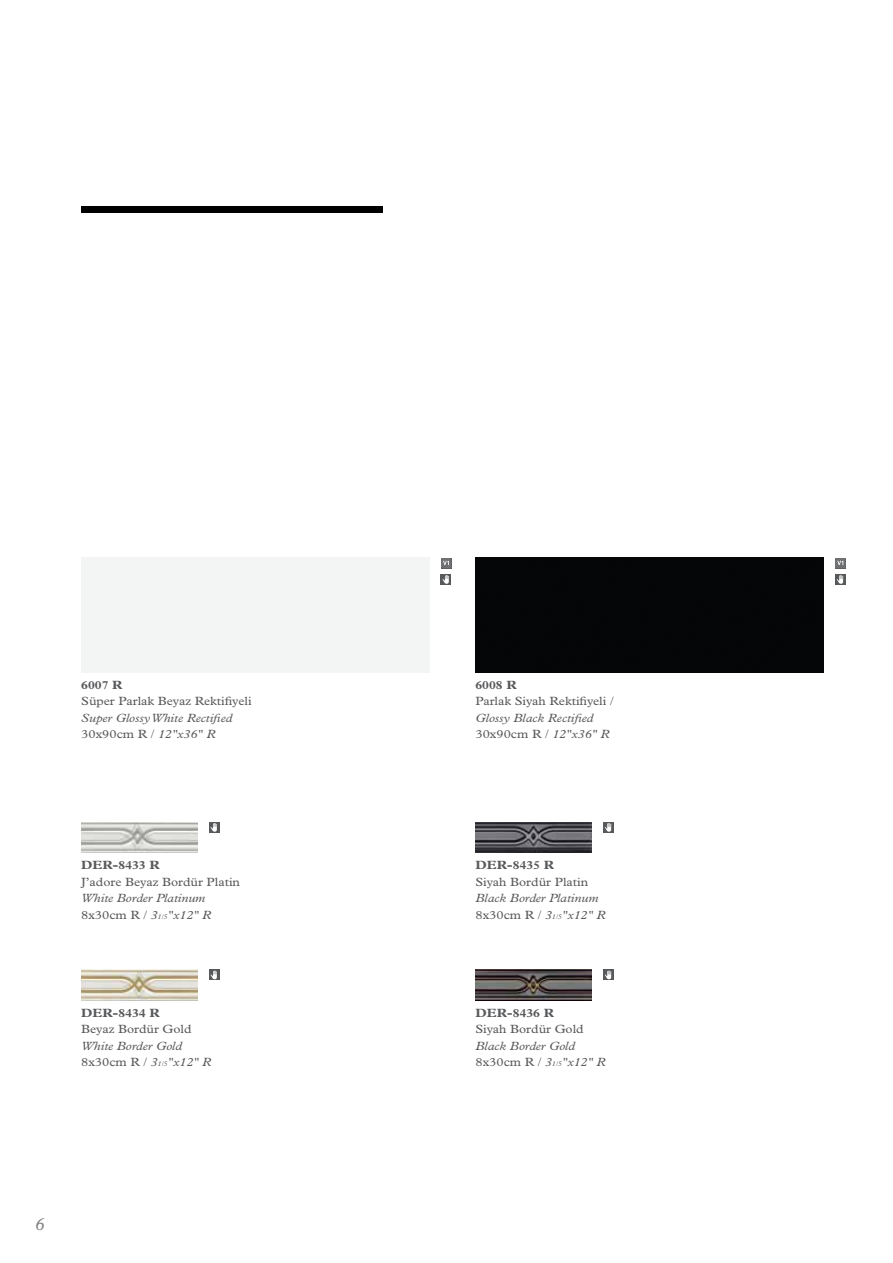
<style>
.page{position:relative;width:893px;height:1263px;background:#fff}
.page>*{position:absolute;margin:0;border:0;box-sizing:border-box;transform-origin:0 0}
.t1{font:italic 18px "Plantin MT Pro";color:#808285}
.t2{font:italic 12px/16.4px "Plantin MT Pro";color:#58595b;scale:1.09 1}
.t3{font:12px "Plantin MT Pro";color:#58595b;scale:1.09 1}
.t4{font:700 12px "Plantin MT Pro";color:#58595b;scale:1.09 1}
.s1{font-style:normal}
.s2{font-size:6.9px}
</style>
<div class="page">
<div style="left:81px;top:206px;width:302px;height:7px;background:#000"></div>
<div style="left:475px;top:558px;width:348px;height:114px;background:#040507"></div>
<div style="left:441px;top:574px;width:10px;height:11px;background:#58595b"></div>
<svg style="left:442px;top:575px;width:7px;height:9px"></svg>
<svg style="left:835px;top:574px;width:11px;height:11px"></svg>
<svg style="left:837px;top:575px;width:6px;height:9px"></svg>
<svg style="left:603px;top:822px;width:11px;height:11px"></svg>
<svg style="left:605px;top:823px;width:6px;height:9px"></svg>
<div style="left:209px;top:822px;width:10px;height:11px;background:#58595b"></div>
<svg style="left:210px;top:823px;width:7px;height:9px"></svg>
<svg style="left:603px;top:969px;width:11px;height:11px"></svg>
<svg style="left:605px;top:970px;width:6px;height:9px"></svg>
<div style="left:209px;top:969px;width:10px;height:11px;background:#58595b"></div>
<svg style="left:210px;top:970px;width:7px;height:9px"></svg>
<img style="left:475px;top:822px;width:116px;height:31px">
<img style="left:475px;top:969px;width:116px;height:31px">
<img style="left:81px;top:822px;width:116px;height:31px">
<img style="left:81px;top:970px;width:116px;height:30px">
<svg style="left:441px;top:558px;width:10px;height:10px"></svg>
<svg style="left:835px;top:558px;width:11px;height:10px"></svg>
<p class="t4" style="left:81px;top:678px;width:39px">6007 R</p>
<p class="t3" style="left:81px;top:694px;width:158px">Süper Parlak Beyaz Rektifiyeli</p>
<p class="t2" style="left:81px;top:709px;width:140px">Super Glossy White Rectified<br><span class="s1">30x90cm R /</span> 12"x36" R</p>
<p class="t4" style="left:81px;top:858px;width:73px">DER-8433 R</p>
<p class="t3" style="left:81px;top:875px;width:147px">J’adore Beyaz Bordür Platin</p>
<p class="t2" style="left:81px;top:890px;width:121px">White Border Platinum<br><span class="s1">8x30cm R /</span> 3<span class="s2">1/5</span>"x12" R</p>
<p class="t4" style="left:81px;top:1006px;width:73px">DER-8434 R</p>
<p class="t3" style="left:81px;top:1022px;width:103px">Beyaz Bordür Gold</p>
<p class="t2" style="left:81px;top:1037px;width:121px">White Border Gold<br><span class="s1">8x30cm R /</span> 3<span class="s2">1/5</span>"x12" R</p>
<h1 class="t1" style="left:35px;top:1214px;width:11px">6</h1>
<p class="t4" style="left:475px;top:678px;width:39px">6008 R</p>
<p class="t3" style="left:475px;top:694px;width:128px">Parlak Siyah Rektifiyeli /</p>
<p class="t2" style="left:475px;top:709px;width:125px">Glossy Black Rectified<br><span class="s1">30x90cm R /</span> 12"x36" R</p>
<p class="t4" style="left:475px;top:858px;width:73px">DER-8435 R</p>
<p class="t3" style="left:475px;top:875px;width:105px">Siyah Bordür Platin</p>
<p class="t2" style="left:475px;top:890px;width:121px">Black Border Platinum<br><span class="s1">8x30cm R /</span> 3<span class="s2">1/5</span>"x12" R</p>
<p class="t4" style="left:475px;top:1006px;width:73px">DER-8436 R</p>
<p class="t3" style="left:475px;top:1022px;width:101px">Siyah Bordür Gold</p>
<p class="t2" style="left:475px;top:1037px;width:121px">Black Border Gold<br><span class="s1">8x30cm R /</span> 3<span class="s2">1/5</span>"x12" R</p>
</div>
